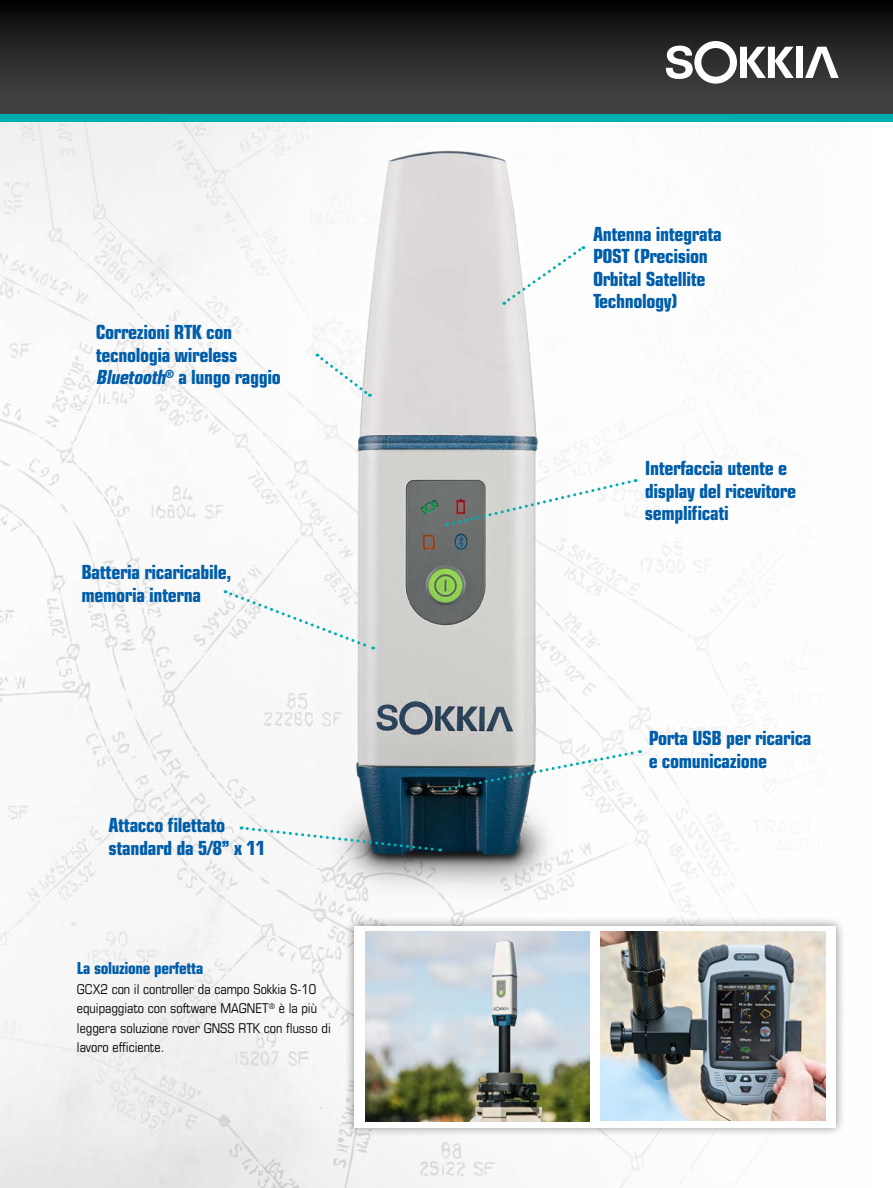
<style>
.page{position:relative;width:893px;height:1188px;background:#fff}
.page>*{position:absolute;margin:0;border:0;box-sizing:border-box;transform-origin:0 0}
.t1{font:700 condensed 19.5px/22.5px "Eurostile LT Std";letter-spacing:-.02em;color:#005daa}
.t2{font:700 condensed 16.5px "Eurostile LT Std";letter-spacing:-.02em;color:#005daa}
.t3{font:condensed 13.5px/19.5px "Eurostile LT Std";color:#000}
.s1{font-style:italic}
</style>
<div class="page">
<img style="left:0;top:122px;width:765px;height:1066px">
<div style="left:0;top:0;width:893px;height:119px;background:linear-gradient(to bottom,#070707,#4d4c4e)"></div>
<div style="left:344px;top:916px;width:502px;height:221px;background:#000;opacity:.45"></div>
<div style="left:354px;top:937px;width:482px;height:191px;background:#fff"></div>
<div style="left:354px;top:926px;width:482px;height:32px;background:#fff"></div>
<div style="left:0;top:114px;width:893px;height:8px;background:#00afad"></div>
<img style="left:365px;top:937px;width:225px;height:185px">
<img style="left:601px;top:932px;width:224px;height:189px">
<img style="left:163px;top:91px;width:564px;height:846px">
<svg style="left:504px;top:245px;width:81px;height:60px"></svg>
<svg style="left:225px;top:590px;width:149px;height:61px"></svg>
<svg style="left:446px;top:478px;width:190px;height:50px"></svg>
<svg style="left:241px;top:825px;width:200px;height:28px"></svg>
<svg style="left:317px;top:354px;width:54px;height:44px"></svg>
<svg style="left:444px;top:749px;width:196px;height:43px"></svg>
<div style="left:796px;top:47px;width:7px;height:31px;background:#fff"></div>
<svg style="left:805px;top:47px;width:34px;height:31px"></svg>
<svg style="left:666px;top:41px;width:128px;height:43px"></svg>
<p class="t1" style="left:96px;top:321px;width:186px">Correzioni RTK con tecnologia wireless<br><span class="s1">Bluetooth</span><sup>®</sup> a lungo raggio</p>
<p class="t1" style="left:82px;top:561px;width:151px">Batteria ricaricabile, memoria interna</p>
<p class="t1" style="left:108px;top:814px;width:159px">Attacco filettato standard da 5/8’’ x 11</p>
<p class="t2" style="left:77px;top:958px;width:128px">La soluzione perfetta</p>
<p class="t3" style="left:77px;top:979px;width:255px">GCX2 con il controller da campo Sokkia S-10 equipaggiato con software MAGNET<sup>®</sup> è la più leggera soluzione rover GNSS RTK con flusso di lavoro efficiente.</p>
<p class="t1" style="left:593px;top:223px;width:130px">Antenna integrata<br>POST (Precision<br>Orbital Satellite<br>Technology)</p>
<p class="t1" style="left:645px;top:457px;width:153px">Interfaccia utente e display del ricevitore semplificati</p>
<p class="t1" style="left:649px;top:727px;width:164px">Porta USB per ricarica e comunicazione</p>
</div>
